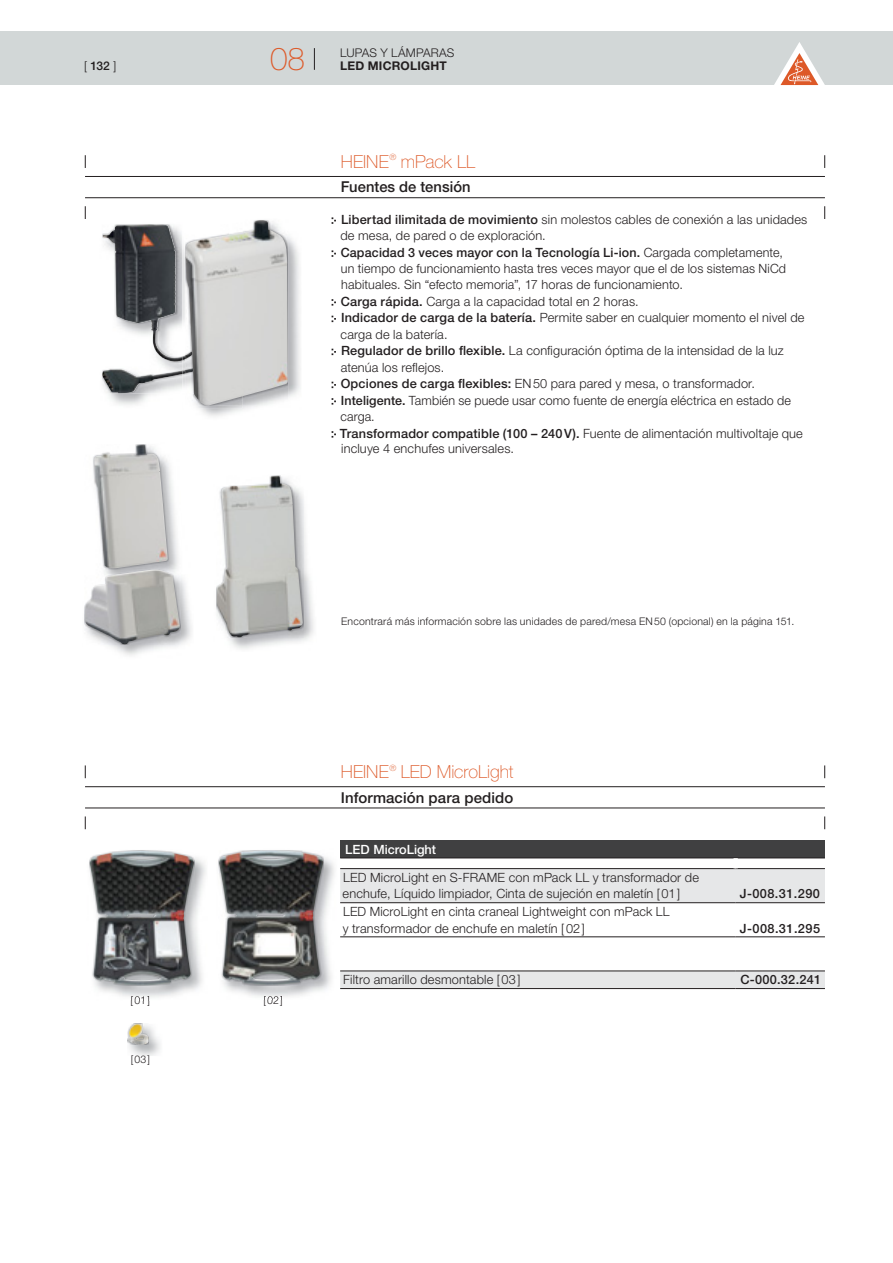
<style>
.page{position:relative;width:893px;height:1263px;background:#fff}
.page>*{position:absolute;margin:0;border:0;box-sizing:border-box;transform-origin:0 0}
.t1{font:100 31.5px "Helvetica Neue LT Std";color:#dd5928}
.t2{font:100 18px "Helvetica Neue LT Std";color:#dd5928}
.t3{font:500 15px "Helvetica Neue LT Std";letter-spacing:.005em;color:#231f20}
.t4{font:300 12.75px/16.4px "Helvetica Neue LT Std";letter-spacing:.015em;color:#231f20}
.t5{font:500 12.75px "Helvetica Neue LT Std";letter-spacing:.03em;color:#231f20}
.t6{font:500 12.75px "Helvetica Neue LT Std";color:#fff}
.t7{font:300 12px "Helvetica Neue LT Std";letter-spacing:.015em;color:#231f20}
.t8{font:700 12px "Helvetica Neue LT Std";letter-spacing:.02em;color:#231f20}
.t9{font:500 12px "Helvetica Neue LT Std";color:#231f20}
.t10{font:300 10.5px "Helvetica Neue LT Std";letter-spacing:.02em;color:#231f20}
.s1{font-weight:300}
.s2{font-weight:500}
</style>
<div class="page">
<div style="left:0;top:32px;width:893px;height:53px;background:#d2d7d7"></div>
<svg style="left:314px;top:48px;width:1px;height:22px"></svg>
<svg style="left:774px;top:42px;width:51px;height:43px"></svg>
<img style="left:108px;top:393px;width:48px;height:12px">
<img style="left:102px;top:224px;width:80px;height:169px">
<img style="left:103px;top:225px;width:79px;height:137px">
<img style="left:182px;top:355px;width:3px;height:19px">
<img style="left:243px;top:220px;width:45px;height:186px">
<img style="left:185px;top:228px;width:58px;height:178px">
<img style="left:185px;top:258px;width:44px;height:116px">
<img style="left:128px;top:1024px;width:21px;height:21px">
<img style="left:89px;top:850px;width:117px;height:150px">
<img style="left:131px;top:996px;width:18px;height:4px">
<img style="left:90px;top:851px;width:104px;height:134px">
<img style="left:218px;top:856px;width:116px;height:141px">
<img style="left:264px;top:996px;width:18px;height:4px">
<img style="left:219px;top:850px;width:104px;height:135px">
<img style="left:227px;top:498px;width:87px;height:151px">
<img style="left:217px;top:476px;width:86px;height:161px">
<img style="left:84px;top:578px;width:108px;height:78px">
<img style="left:85px;top:444px;width:95px;height:200px">
<hr style="left:85px;top:176px;width:740px;height:1px;background:#231f20">
<hr style="left:85px;top:197px;width:740px;height:1px;background:#231f20">
<svg style="left:85px;top:155px;width:1px;height:13px"></svg>
<svg style="left:85px;top:206px;width:1px;height:13px"></svg>
<svg style="left:824px;top:155px;width:1px;height:13px"></svg>
<svg style="left:824px;top:206px;width:1px;height:13px"></svg>
<hr style="left:85px;top:786px;width:740px;height:1px;background:#231f20">
<hr style="left:85px;top:808px;width:740px;height:1px;background:#231f20">
<svg style="left:85px;top:765px;width:1px;height:13px"></svg>
<svg style="left:85px;top:816px;width:1px;height:13px"></svg>
<svg style="left:824px;top:765px;width:1px;height:13px"></svg>
<svg style="left:824px;top:816px;width:1px;height:13px"></svg>
<div style="left:340px;top:840px;width:485px;height:18px;background:#404041"></div>
<svg style="left:340px;top:869px;width:485px;height:119px"></svg>
<hr style="left:340px;top:858px;width:485px;height:1px;background:#231f20">
<hr style="left:340px;top:868px;width:396px;height:1px;background:#231f20">
<hr style="left:340px;top:902px;width:396px;height:1px;background:#231f20">
<hr style="left:340px;top:936px;width:396px;height:1px;background:#231f20">
<hr style="left:340px;top:971px;width:396px;height:1px;background:#231f20">
<hr style="left:340px;top:988px;width:396px;height:1px;background:#231f20">
<hr style="left:736px;top:868px;width:89px;height:1px;background:#231f20">
<hr style="left:736px;top:902px;width:89px;height:1px;background:#231f20">
<hr style="left:736px;top:936px;width:89px;height:1px;background:#231f20">
<hr style="left:736px;top:971px;width:89px;height:1px;background:#231f20">
<hr style="left:736px;top:988px;width:89px;height:1px;background:#231f20">
<div style="left:733px;top:858px;width:5px;height:10px;background:#fff"></div>
<svg style="left:332px;top:217px;width:4px;height:7px"></svg>
<svg style="left:332px;top:250px;width:4px;height:7px"></svg>
<svg style="left:332px;top:299px;width:4px;height:7px"></svg>
<svg style="left:332px;top:316px;width:4px;height:6px"></svg>
<svg style="left:332px;top:349px;width:4px;height:6px"></svg>
<svg style="left:332px;top:382px;width:4px;height:6px"></svg>
<svg style="left:332px;top:398px;width:4px;height:7px"></svg>
<svg style="left:332px;top:431px;width:4px;height:7px"></svg>
<p class="t9" style="left:84px;top:61px;width:34px"><span class="s1">[</span> 132 <span class="s1">]</span></p>
<h1 class="t1" style="left:270px;top:47px;width:36px">08</h1>
<p class="t7" style="left:340px;top:48px;width:116px">LUPAS Y LÁMPARAS</p>
<p class="t8" style="left:340px;top:61px;width:108px">LED MICROLIGHT</p>
<h2 class="t2" style="left:341px;top:155px;width:136px">HEINE<sup>®</sup> mPack LL</h2>
<p class="t3" style="left:341px;top:182px;width:131px">Fuentes de tensión</p>
<p class="t4" style="left:340px;top:213px;width:469px"><span class="s2">Libertad ilimitada de movimiento</span> sin molestos cables de conexión a las unidades de mesa, de pared o de exploración.<br><span class="s2">Capacidad 3 veces mayor con la Tecnología Li-ion.</span> Cargada completamente,<br>un tiempo de funcionamiento hasta tres veces mayor que el de los sistemas NiCd habituales. Sin “efecto memoria”, 17 horas de funcionamiento.<br><span class="s2">Carga rápida.</span> Carga a la capacidad total en 2 horas.<br><span class="s2">Indicador de carga de la batería.</span> Permite saber en cualquier momento el nivel de carga de la batería.<br><span class="s2">Regulador de brillo flexible.</span> La configuración óptima de la intensidad de la luz atenúa los reflejos.<br><span class="s2">Opciones de carga flexibles:</span> EN 50 para pared y mesa, o transformador.<br><span class="s2">Inteligente.</span> También se puede usar como fuente de energía eléctrica en estado de carga.<br><span class="s2">Transformador compatible (100 – 240 V).</span> Fuente de alimentación multivoltaje que incluye 4 enchufes universales.</p>
<p class="t10" style="left:131px;top:996px;width:21px">[ 01 ]</p>
<p class="t10" style="left:263px;top:996px;width:21px">[ 02 ]</p>
<p class="t10" style="left:131px;top:1056px;width:21px">[ 03 ]</p>
<p class="t10" style="left:341px;top:617px;width:455px">Encontrará más información sobre las unidades de pared/mesa EN 50 (opcional) en la página 151.</p>
<h2 class="t2" style="left:341px;top:765px;width:174px">HEINE<sup>®</sup> LED MicroLight</h2>
<p class="t3" style="left:341px;top:792px;width:174px">Información para pedido</p>
<p class="t6" style="left:345px;top:845px;width:92px">LED MicroLight</p>
<p class="t4" style="left:343px;top:871px;width:358px">LED MicroLight en S-FRAME con mPack LL y transformador de enchufe, Líquido limpiador, Cinta de sujeción en maletín [ 01 ]</p>
<p class="t4" style="left:343px;top:905px;width:328px">LED MicroLight en cinta craneal Lightweight con mPack LL y transformador de enchufe en maletín [ 02 ]</p>
<p class="t5" style="left:740px;top:889px;width:82px">J-008.31.290</p>
<p class="t5" style="left:740px;top:923px;width:82px">J-008.31.295</p>
<p class="t4" style="left:343px;top:973px;width:179px">Filtro amarillo desmontable [ 03 ]</p>
<p class="t5" style="left:740px;top:975px;width:82px">C-000.32.241</p>
</div>
